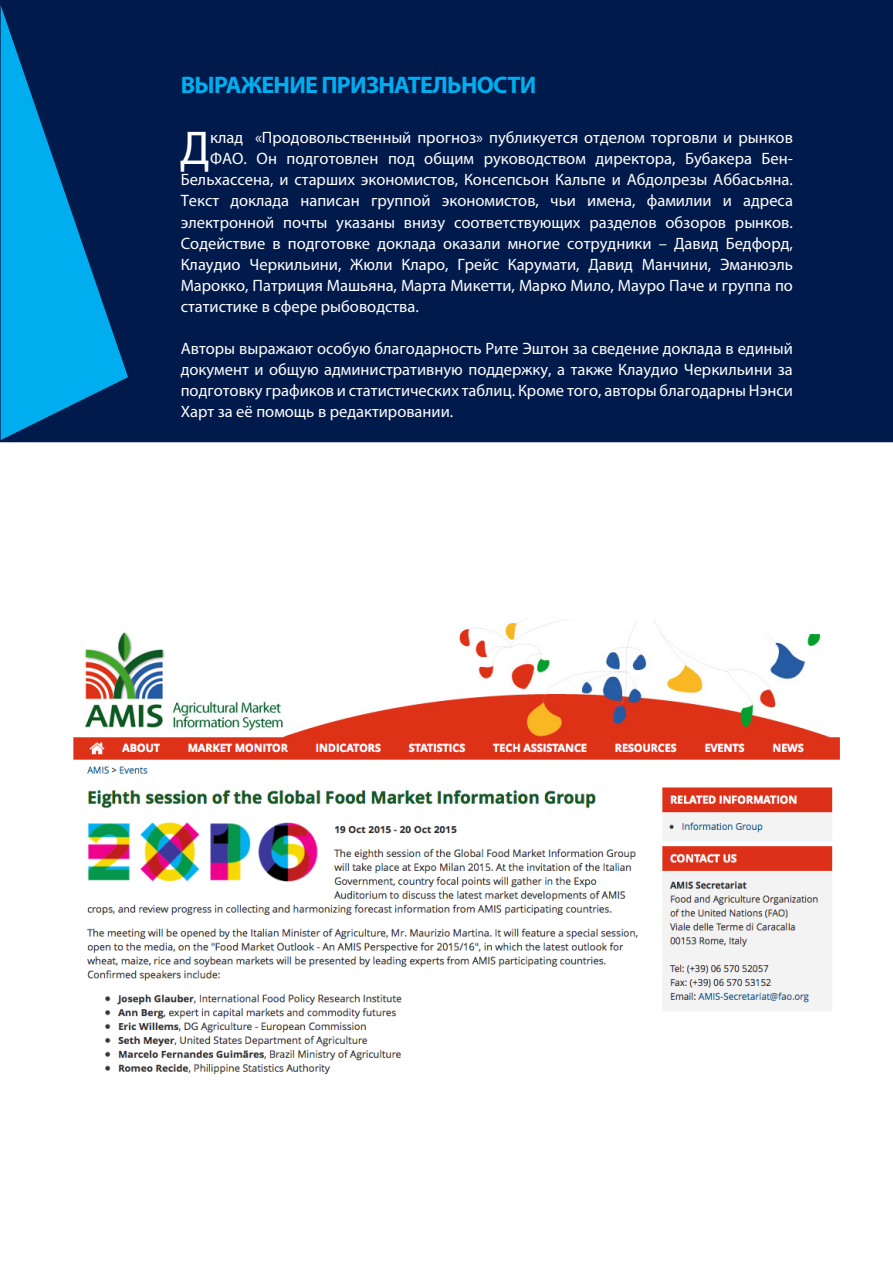
<style>
.page{position:relative;width:893px;height:1263px;background:#fff}
.page>*{position:absolute;margin:0;border:0;box-sizing:border-box;transform-origin:0 0}
.t1{font:47.7px "Myriad Pro";color:#fff}
.t2{font:700 24px "Myriad Pro";letter-spacing:-.03em;color:#00aeef}
.t3{font:16.5px/21px "Myriad Pro";color:#fff;text-align:justify}
</style>
<div class="page">
<div style="left:0;top:0;width:893px;height:442px;background:#001a4b"></div>
<svg style="left:1px;top:5px;width:127px;height:435px"></svg>
<img style="left:74px;top:619px;width:765px;height:456px">
<div style="left:692px;top:595px;width:180px;height:39px;background:#fff"></div>
<h2 class="t2" style="left:181px;top:69px;width:357px">ВЫРАЖЕНИЕ ПРИЗНАТЕЛЬНОСТИ</h2>
<h1 class="t1" style="left:180px;top:119px;width:32px">Д</h1>
<p class="t3" style="left:210px;top:127px;width:584px">клад «Продовольственный прогноз» публикуется отделом торговли и рынков</p>
<p class="t3" style="left:210px;top:148px;width:584px">ФАО. Он подготовлен под общим руководством директора, Бубакера Бен-</p>
<p class="t3" style="left:181px;top:169px;width:614px">Бельхассена, и старших экономистов, Консепсьон Кальпе и Абдолрезы Аббасьяна.</p>
<p class="t3" style="left:181px;top:190px;width:614px">Текст доклада написан группой экономистов, чьи имена, фамилии и адреса</p>
<p class="t3" style="left:181px;top:211px;width:614px">электронной почты указаны внизу соответствующих разделов обзоров рынков.</p>
<p class="t3" style="left:181px;top:232px;width:614px">Содействие в подготовке доклада оказали многие сотрудники – Давид Бедфорд,</p>
<p class="t3" style="left:181px;top:253px;width:614px">Клаудио Черкильини, Жюли Кларо, Грейс Карумати, Давид Манчини, Эманюэль</p>
<p class="t3" style="left:181px;top:274px;width:614px">Марокко, Патриция Машьяна, Марта Микетти, Марко Мило, Мауро Паче и группа по</p>
<p class="t3" style="left:181px;top:295px;width:240px">статистике в сфере рыбоводства.</p>
<p class="t3" style="left:181px;top:337px;width:614px">Авторы выражают особую благодарность Рите Эштон за сведение доклада в единый документ и общую административную поддержку, а также Клаудио Черкильини за подготовку графиков и статистических таблиц. Кроме того, авторы благодарны Нэнси Харт за её помощь в редактировании.</p>
</div>
